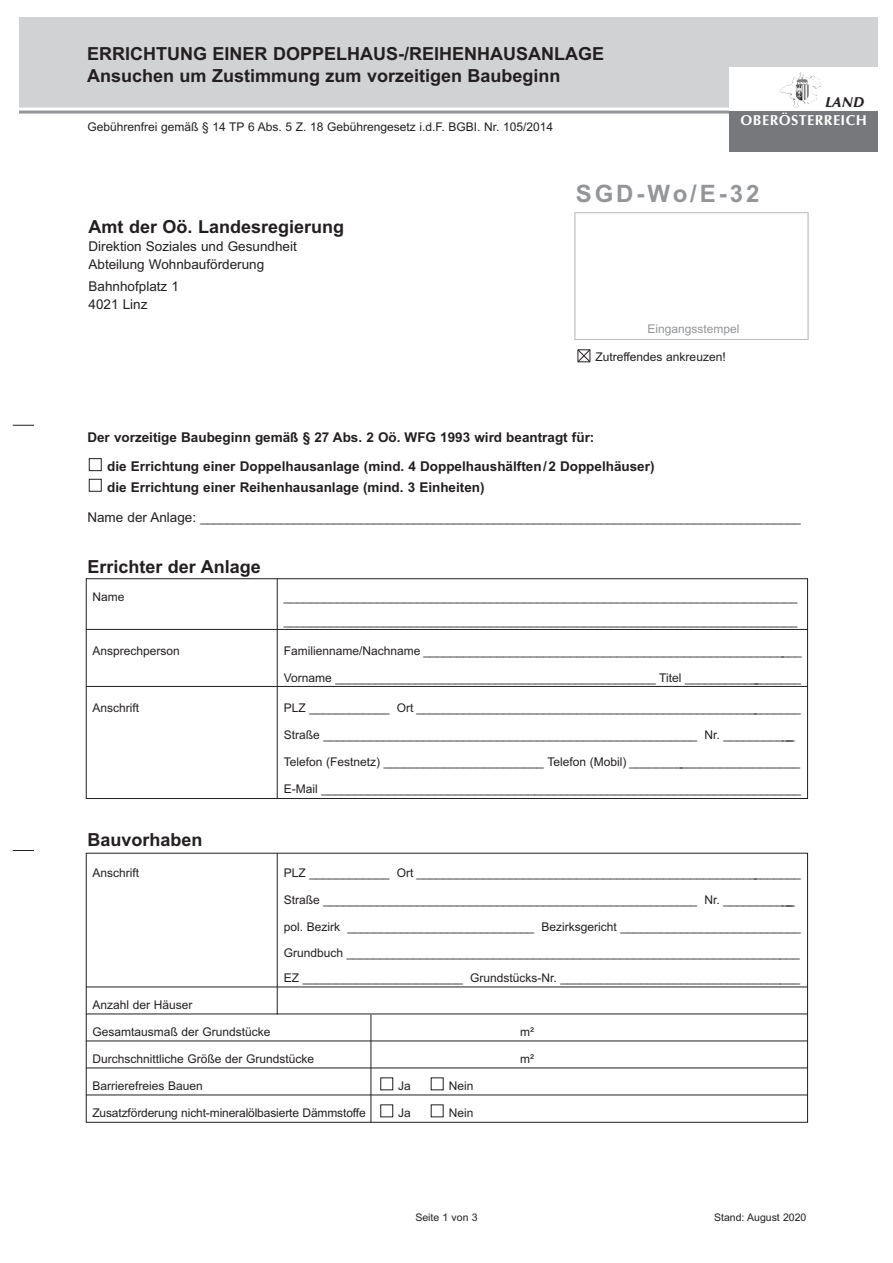
<style>
.page{position:relative;width:893px;height:1263px;background:#fff}
.page>*{position:absolute;margin:0;border:0;box-sizing:border-box;transform-origin:0 0}
.t1{font:700 24px "Arial";letter-spacing:.12em;color:#939598}
.t2{font:700 18px "Arial";color:#231f20}
.t3{font:700 14.4px "Cg Omega";letter-spacing:.03em;color:#fff}
.t4{font:italic 700 14.4px "Cg Omega";color:#231f20}
.t5{font:700 13.5px "Arial";color:#231f20}
.t6{font:13.5px "Arial";color:#231f20}
.t7{font:12px "Arial";color:#231f20}
.t8{font:12px "Arial";color:#939598}
.t9{font:10.5px "Arial";color:#231f20}
.s1{font-size:13.5px}
</style>
<div class="page">
<div style="left:19px;top:17px;width:859px;height:92px;background:#d1d2d4"></div>
<svg style="left:575px;top:212px;width:233px;height:128px"></svg>
<svg style="left:13px;top:425px;width:21px;height:1px"></svg>
<svg style="left:13px;top:850px;width:21px;height:1px"></svg>
<hr style="left:19px;top:111px;width:859px;height:3px;background:#939598">
<hr style="left:19px;top:108px;width:866px;height:1px;background:#fff">
<div style="left:729px;top:110px;width:149px;height:42px;background:#76787b"></div>
<div style="left:729px;top:68px;width:149px;height:43px;background:#fff"></div>
<img style="left:802px;top:74px;width:19px;height:15px">
<svg style="left:577px;top:349px;width:14px;height:14px"></svg>
<div style="left:86px;top:578px;width:722px;height:221px;border:1px solid #231f20"></div>
<hr style="left:86px;top:629px;width:722px;height:1px;background:#231f20">
<hr style="left:86px;top:686px;width:722px;height:1px;background:#231f20">
<hr style="left:86px;top:1013px;width:722px;height:1px;background:#231f20">
<hr style="left:86px;top:986px;width:722px;height:1px;background:#231f20">
<hr style="left:86px;top:1040px;width:722px;height:1px;background:#231f20">
<hr style="left:86px;top:1067px;width:722px;height:1px;background:#231f20">
<hr style="left:86px;top:1094px;width:722px;height:1px;background:#231f20">
<hr style="left:277px;top:578px;width:1px;height:221px;background:#231f20">
<div style="left:86px;top:853px;width:722px;height:270px;border:1px solid #231f20"></div>
<div style="left:380px;top:1077px;width:13px;height:13px;border:1px solid #231f20"></div>
<div style="left:380px;top:1104px;width:13px;height:13px;border:1px solid #231f20"></div>
<hr style="left:277px;top:853px;width:1px;height:161px;background:#231f20">
<hr style="left:371px;top:1014px;width:1px;height:109px;background:#231f20">
<div style="left:89px;top:458px;width:13px;height:13px;border:1px solid #231f20"></div>
<div style="left:89px;top:479px;width:13px;height:13px;border:1px solid #231f20"></div>
<p class="t2" style="left:87px;top:47px;width:519px">ERRICHTUNG EINER DOPPELHAUS-/REIHENHAUSANLAGE</p>
<p class="t2" style="left:87px;top:69px;width:475px">Ansuchen um Zustimmung zum vorzeitigen Baubeginn</p>
<p class="t7" style="left:87px;top:123px;width:467px">Gebührenfrei gemäß § 14 TP 6 Abs. 5 Z. 18 Gebührengesetz i.d.F. BGBI. Nr. 105/2014</p>
<p class="t4" style="left:825px;top:94px;width:41px">LAND</p>
<p class="t3" style="left:741px;top:111px;width:128px">OBERÖSTERREICH</p>
<p class="t2" style="left:89px;top:220px;width:257px">Amt der Oö. Landesregierung</p>
<p class="t6" style="left:89px;top:241px;width:210px">Direktion Soziales und Gesundheit</p>
<p class="t6" style="left:89px;top:259px;width:177px">Abteilung Wohnbauförderung</p>
<p class="t6" style="left:89px;top:282px;width:92px">Bahnhofplatz 1</p>
<p class="t6" style="left:89px;top:300px;width:60px">4021 Linz</p>
<p class="t1" style="left:576px;top:185px;width:185px">SGD-Wo/E-32</p>
<p class="t8" style="left:647px;top:324px;width:94px">Eingangsstempel</p>
<p class="t7" style="left:595px;top:352px;width:132px">Zutreffendes ankreuzen!</p>
<p class="t5" style="left:87px;top:432px;width:509px">Der vorzeitige Baubeginn gemäß § 27 Abs. 2 Oö. WFG 1993 wird beantragt für:</p>
<p class="t5" style="left:107px;top:461px;width:549px">die Errichtung einer Doppelhausanlage (mind. 4 Doppelhaushälften/2 Doppelhäuser)</p>
<p class="t5" style="left:107px;top:482px;width:379px">die Errichtung einer Reihenhausanlage (mind. 3 Einheiten)</p>
<p class="t7" style="left:87px;top:513px;width:715px"><span class="s1">Name der Anlage:</span> __________________________________________________________________________________________</p>
<p class="t2" style="left:87px;top:560px;width:175px">Errichter der Anlage</p>
<p class="t7" style="left:92px;top:592px;width:34px">Name</p>
<p class="t7" style="left:284px;top:592px;width:515px">_____________________________________________________________________________</p>
<p class="t7" style="left:284px;top:616px;width:515px">_____________________________________________________________________________</p>
<p class="t7" style="left:92px;top:646px;width:89px">Ansprechperson</p>
<p class="t7" style="left:284px;top:646px;width:520px">Familienname/Nachname _________________________________________________________</p>
<p class="t7" style="left:284px;top:673px;width:519px">Vorname ________________________________________________ Titel __________________</p>
<p class="t7" style="left:92px;top:703px;width:48px">Anschrift</p>
<p class="t7" style="left:284px;top:703px;width:519px">PLZ ____________ Ort __________________________________________________________</p>
<p class="t7" style="left:284px;top:730px;width:513px">Straße ________________________________________________________ Nr. ____________</p>
<p class="t7" style="left:284px;top:757px;width:518px">Telefon (Festnetz) ________________________ Telefon (Mobil) __________________________</p>
<p class="t7" style="left:284px;top:784px;width:519px">E-Mail ________________________________________________________________________</p>
<p class="t2" style="left:87px;top:833px;width:117px">Bauvorhaben</p>
<p class="t7" style="left:92px;top:869px;width:48px">Anschrift</p>
<p class="t7" style="left:284px;top:869px;width:519px">PLZ ____________ Ort __________________________________________________________</p>
<p class="t7" style="left:284px;top:896px;width:513px">Straße ________________________________________________________ Nr. ____________</p>
<p class="t7" style="left:284px;top:923px;width:519px">pol. Bezirk ____________________________ Bezirksgericht ___________________________</p>
<p class="t7" style="left:284px;top:948px;width:518px">Grundbuch ____________________________________________________________________</p>
<p class="t7" style="left:284px;top:974px;width:518px">EZ ________________________ Grundstücks-Nr. ____________________________________</p>
<p class="t7" style="left:92px;top:1001px;width:102px">Anzahl der Häuser</p>
<p class="t7" style="left:92px;top:1028px;width:180px">Gesamtausmaß der Grundstücke</p>
<p class="t7" style="left:520px;top:1028px;width:15px">m²</p>
<p class="t7" style="left:92px;top:1055px;width:223px">Durchschnittliche Größe der Grundstücke</p>
<p class="t7" style="left:520px;top:1055px;width:15px">m²</p>
<p class="t7" style="left:92px;top:1082px;width:112px">Barrierefreies Bauen</p>
<p class="t7" style="left:398px;top:1082px;width:14px">Ja</p>
<p class="t7" style="left:449px;top:1082px;width:26px">Nein</p>
<p class="t7" style="left:92px;top:1109px;width:275px">Zusatzförderung nicht-mineralölbasierte Dämmstoffe</p>
<p class="t7" style="left:398px;top:1109px;width:14px">Ja</p>
<p class="t7" style="left:449px;top:1109px;width:26px">Nein</p>
<p class="t9" style="left:415px;top:1213px;width:64px">Seite 1 von 3</p>
<p class="t9" style="left:714px;top:1213px;width:94px">Stand: August 2020</p>
</div>
